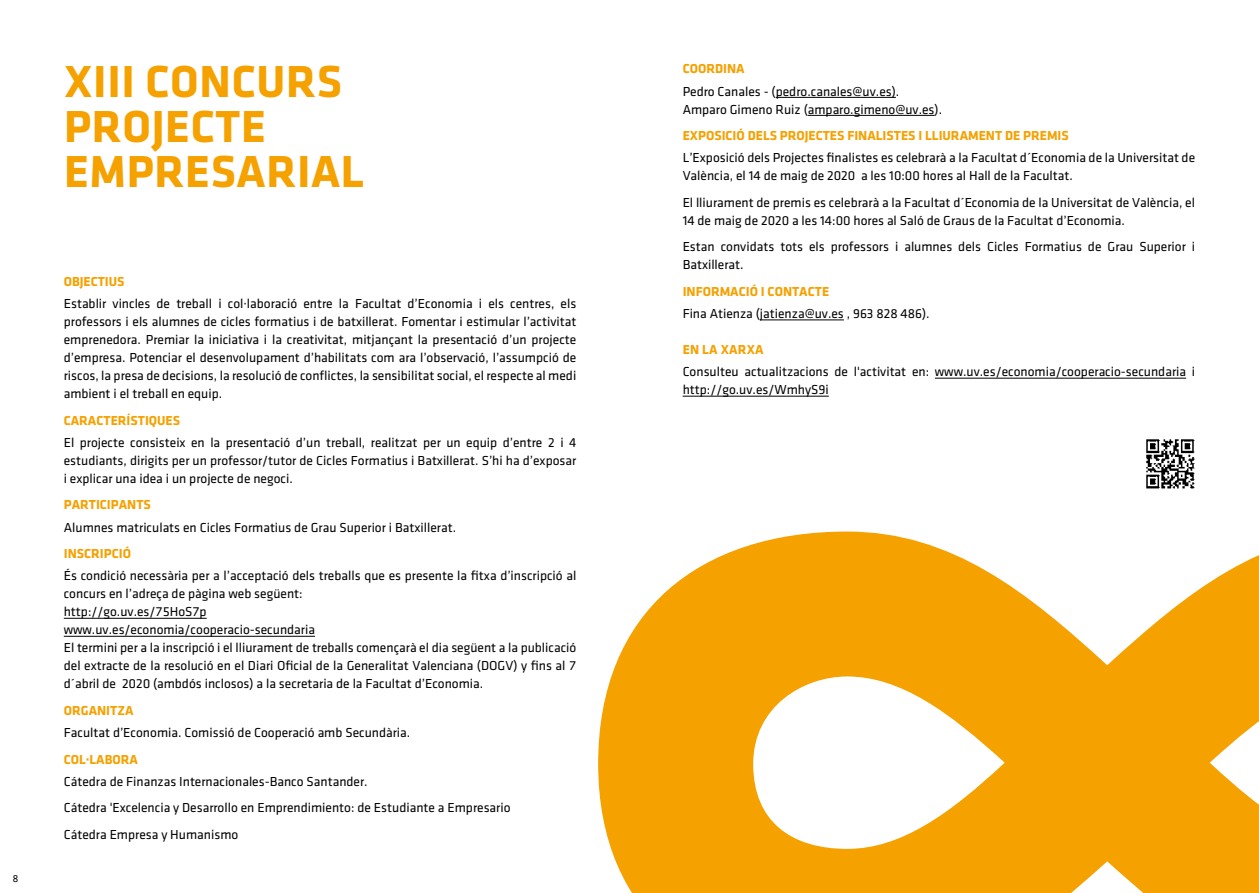
<style>
.page{position:relative;width:1259px;height:893px;background:#fff}
.page>*{position:absolute;margin:0;border:0;box-sizing:border-box;transform-origin:0 0}
.t1{font:700 46.5px/45px "Klavika";letter-spacing:.015em;color:#f5a100}
.t2{font:13.5px/18px "Klavika Regular TF";color:#000}
.t3{font:13.5px/18px "Klavika";color:#000}
.t4{font:700 13.5px "Klavika";color:#f5a100}
.t5{font:10.5px "Klavika Regular OSTF";color:#000}
</style>
<div class="page">
<svg style="left:598px;top:531px;width:661px;height:362px;fill:#f5a100"></svg>
<hr style="left:64px;top:618px;width:143px;height:1px;background:#000">
<hr style="left:64px;top:636px;width:251px;height:1px;background:#000">
<hr style="left:775px;top:97px;width:121px;height:1px;background:#000">
<hr style="left:808px;top:115px;width:126px;height:1px;background:#000">
<hr style="left:760px;top:320px;width:84px;height:1px;background:#000">
<hr style="left:935px;top:378px;width:251px;height:1px;background:#000">
<hr style="left:682px;top:396px;width:147px;height:1px;background:#000">
<img style="left:1146px;top:439px;width:49px;height:50px">
<p class="t5" style="left:13px;top:873px;width:7px">8</p>
<h1 class="t1" style="left:64px;top:59px;width:301px">XIII CONCURS<br>PROJECTE<br>EMPRESARIAL</h1>
<p class="t4" style="left:64px;top:274px;width:62px">OBJECTIUS</p>
<p class="t2" style="left:64px;top:295px;width:514px;text-align:justify">Establir vincles de treball i col·laboració entre la Facultat d’Economia i els centres, els professors i els alumnes de cicles formatius i de batxillerat. Fomentar i estimular l’activitat emprenedora. Premiar la iniciativa i la creativitat, mitjançant la presentació d’un projecte d’empresa. Potenciar el desenvolupament d’habilitats com ara l’observació, l’assumpció de riscos, la presa de decisions, la resolució de conflictes, la sensibilitat social, el respecte al medi ambient i el treball en equip.</p>
<p class="t4" style="left:64px;top:413px;width:118px">CARACTERÍSTIQUES</p>
<p class="t2" style="left:64px;top:434px;width:514px;text-align:justify">El projecte consisteix en la presentació d’un treball, realitzat per un equip d’entre 2 i 4 estudiants, dirigits per un professor/tutor de Cicles Formatius i Batxillerat. S’hi ha d’exposar i explicar una idea i un projecte de negoci.</p>
<p class="t4" style="left:64px;top:497px;width:89px">PARTICIPANTS</p>
<p class="t2" style="left:64px;top:518px;width:394px">Alumnes matriculats en Cicles Formatius de Grau Superior i Batxillerat.</p>
<p class="t4" style="left:64px;top:546px;width:69px">INSCRIPCIÓ</p>
<p class="t2" style="left:64px;top:567px;width:514px">És condició necessària per a l’acceptació dels treballs que es presente la fitxa d’inscripció al concurs en l’adreça de pàgina web següent:<br>http://go.uv.es/75HoS7p<br>www.uv.es/economia/cooperacio-secundaria<br>El termini per a la inscripció i el lliurament de treballs començarà el dia següent a la publicació del extracte de la resolució en el Diari Oficial de la Generalitat Valenciana (DOGV) y fins al 7 d´abril de 2020 (ambdós inclosos) a la secretaria de la Facultat d’Economia.</p>
<p class="t4" style="left:64px;top:703px;width:71px">ORGANITZA</p>
<p class="t2" style="left:64px;top:724px;width:348px">Facultat d’Economia. Comissió de Cooperació amb Secundària.</p>
<p class="t4" style="left:64px;top:752px;width:76px">COL·LABORA</p>
<p class="t3" style="left:64px;top:768px;width:448px;line-height:26.5px">Cátedra de Finanzas Internacionales-Banco Santander.<br>Cátedra 'Excelencia y Desarrollo en Emprendimiento: de Estudiante a Empresario<br>Cátedra Empresa y Humanismo</p>
<p class="t4" style="left:682px;top:61px;width:63px">COORDINA</p>
<p class="t2" style="left:682px;top:82px;width:261px">Pedro Canales - (pedro.canales@uv.es).<br>Amparo Gimeno Ruiz (amparo.gimeno@uv.es).</p>
<p class="t4" style="left:682px;top:128px;width:388px">EXPOSICIÓ DELS PROJECTES FINALISTES I LLIURAMENT DE PREMIS</p>
<p class="t3" style="left:682px;top:149px;width:514px">L’Exposició dels Projectes finalistes es celebrarà a la Facultat d´Economia de la Universitat de<br>València, el 14 de maig de 2020 a les 10:00 hores al Hall de la Facultat.</p>
<p class="t3" style="left:682px;top:193px;width:514px">El lliurament de premis es celebrarà a la Facultat d´Economia de la Universitat de València, el<br>14 de maig de 2020 a les 14:00 hores al Saló de Graus de la Facultat d’Economia.</p>
<p class="t3" style="left:682px;top:238px;width:514px">Estan convidats tots els professors i alumnes dels Cicles Formatius de Grau Superior i<br>Batxillerat.</p>
<p class="t4" style="left:682px;top:284px;width:148px">INFORMACIÓ I CONTACTE</p>
<p class="t3" style="left:682px;top:305px;width:248px">Fina Atienza (jatienza@uv.es , 963 828 486).</p>
<p class="t4" style="left:683px;top:342px;width:82px">EN LA XARXA</p>
<p class="t2" style="left:682px;top:363px;width:514px">Consulteu actualitzacions de l'activitat en: www.uv.es/economia/cooperacio-secundaria i http://go.uv.es/WmhyS9i</p>
</div>
